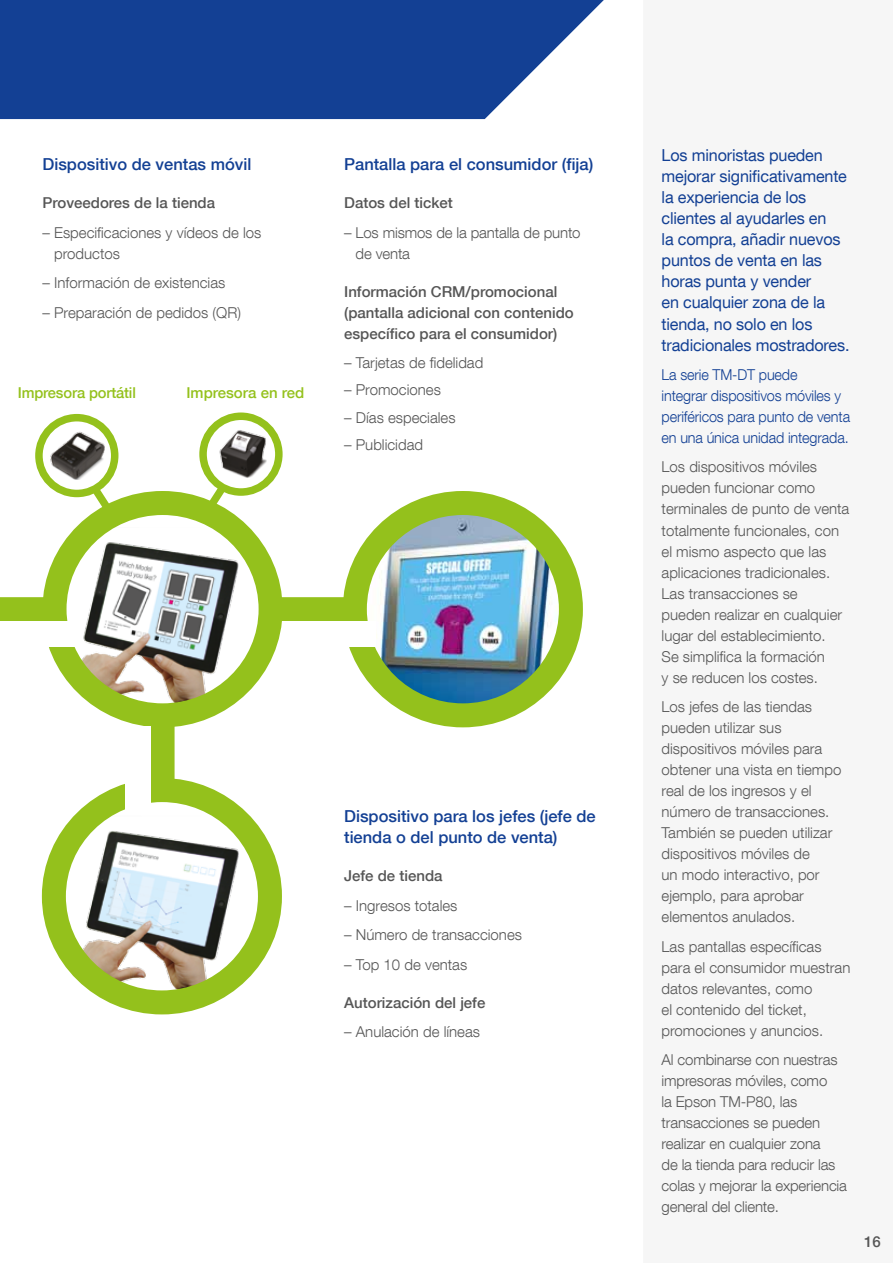
<style>
.page{position:relative;width:893px;height:1263px;background:#fff}
.page>*{position:absolute;margin:0;border:0;box-sizing:border-box;transform-origin:0 0}
.t1{font:16.5px/21px "Helvetica Neue LT Com";letter-spacing:-.01em;color:#134094}
.t2{font:500 16.5px/21px "Helvetica Neue LT Com";color:#134094}
.t3{font:300 15px/21px "Helvetica Neue LT Com";color:#565656}
.t4{font:500 15px/21px "Helvetica Neue LT Com";color:#565656}
.t5{font:300 15px/21px "Helvetica Neue LT Com";letter-spacing:-.01em;color:#134094;scale:.96 1}
.t6{font:500 15px "Helvetica Neue LT Com";letter-spacing:-.01em;color:#94c11c}
</style>
<div class="page">
<svg style="left:0;top:0;width:604px;height:119px;background:#2a529e"></svg>
<div style="left:0;top:597px;width:419px;height:24px;background:#94c11c"></div>
<img style="left:55px;top:527px;width:211px;height:176px">
<div style="left:43px;top:491px;width:240px;height:236px;border:24px solid #94c11c;border-radius:50%"></div>
<img style="left:355px;top:503px;width:216px;height:212px">
<div style="left:343px;top:491px;width:240px;height:236px;border:24px solid #94c11c;border-radius:50%"></div>
<svg style="left:54px;top:790px;width:216px;height:212px"></svg>
<img style="left:54px;top:815px;width:213px;height:174px">
<div style="left:42px;top:778px;width:240px;height:236px;border:24px solid #94c11c;border-radius:50%"></div>
<div style="left:151px;top:708px;width:24px;height:85px;background:#94c11c"></div>
<img style="left:217px;top:429px;width:50px;height:51px">
<div style="left:0;top:621px;width:76px;height:26px;background:#fff"></div>
<div style="left:282px;top:621px;width:94px;height:26px;background:#fff"></div>
<div style="left:125px;top:727px;width:26px;height:83px;background:#fff"></div>
<div style="left:35px;top:414px;width:83px;height:83px;border:8px solid #94c11c;border-radius:50%"></div>
<svg style="left:84px;top:480px;width:41px;height:50px"></svg>
<div style="left:199px;top:412px;width:84px;height:84px;border:8px solid #94c11c;border-radius:50%"></div>
<svg style="left:193px;top:477px;width:40px;height:51px"></svg>
<img style="left:44px;top:429px;width:74px;height:51px">
<p class="t2" style="left:43px;top:154px;width:210px">Dispositivo de ventas móvil</p>
<p class="t4" style="left:43px;top:192px;width:174px">Proveedores de la tienda</p>
<p class="t3" style="left:54px;top:222px;width:209px;text-indent:-12px">– Especificaciones y vídeos de los productos</p>
<p class="t3" style="left:43px;top:272px;width:184px">– Información de existencias</p>
<p class="t3" style="left:43px;top:302px;width:200px">– Preparación de pedidos (QR)</p>
<p class="t6" style="left:18px;top:384px;width:120px">Impresora portátil</p>
<p class="t6" style="left:186px;top:384px;width:119px">Impresora en red</p>
<p class="t2" style="left:344px;top:153px;width:251px">Pantalla para el consumidor (fija)</p>
<p class="t4" style="left:344px;top:192px;width:110px">Datos del ticket</p>
<p class="t3" style="left:356px;top:221px;width:227px;text-indent:-11px">– Los mismos de la pantalla de punto de venta</p>
<p class="t4" style="left:344px;top:281px;width:231px">Información CRM/promocional (pantalla adicional con contenido específico para el consumidor)</p>
<p class="t3" style="left:344px;top:352px;width:141px">– Tarjetas de fidelidad</p>
<p class="t3" style="left:344px;top:379px;width:98px">– Promociones</p>
<p class="t3" style="left:344px;top:407px;width:113px">– Días especiales</p>
<p class="t3" style="left:344px;top:434px;width:80px">– Publicidad</p>
<p class="t2" style="left:344px;top:805px;width:253px">Dispositivo para los jefes (jefe de tienda o del punto de venta)</p>
<p class="t4" style="left:344px;top:865px;width:100px">Jefe de tienda</p>
<p class="t3" style="left:344px;top:894px;width:115px">– Ingresos totales</p>
<p class="t3" style="left:344px;top:924px;width:179px">– Número de transacciones</p>
<p class="t3" style="left:344px;top:953px;width:125px">– Top 10 de ventas</p>
<p class="t4" style="left:344px;top:992px;width:143px">Autorización del jefe</p>
<p class="t3" style="left:344px;top:1021px;width:137px">– Anulación de líneas</p>
<p class="t1" style="left:662px;top:145px;width:189px">Los minoristas pueden mejorar significativamente la experiencia de los clientes al ayudarles en<br>la compra, añadir nuevos puntos de venta en las horas punta y vender<br>en cualquier zona de la tienda, no solo en los tradicionales mostradores.</p>
<p class="t5" style="left:662px;top:364px;width:198px">La serie TM-DT puede<br>integrar dispositivos móviles y periféricos para punto de venta en una única unidad integrada.</p>
<p class="t3" style="left:662px;top:456px;width:189px">Los dispositivos móviles pueden funcionar como terminales de punto de venta totalmente funcionales, con el mismo aspecto que las aplicaciones tradicionales.<br>Las transacciones se pueden realizar en cualquier lugar del establecimiento.<br>Se simplifica la formación<br>y se reducen los costes.</p>
<p class="t3" style="left:662px;top:696px;width:181px">Los jefes de las tiendas pueden utilizar sus dispositivos móviles para obtener una vista en tiempo real de los ingresos y el número de transacciones.<br>También se pueden utilizar dispositivos móviles de<br>un modo interactivo, por ejemplo, para aprobar elementos anulados.</p>
<p class="t3" style="left:662px;top:935px;width:190px">Las pantallas específicas para el consumidor muestran datos relevantes, como<br>el contenido del ticket, promociones y anuncios.</p>
<p class="t3" style="left:662px;top:1049px;width:187px">Al combinarse con nuestras impresoras móviles, como<br>la Epson TM-P80, las transacciones se pueden realizar en cualquier zona<br>de la tienda para reducir las colas y mejorar la experiencia general del cliente.</p>
<p class="t4" style="left:864px;top:1231px;width:18px">16</p>
</div>
